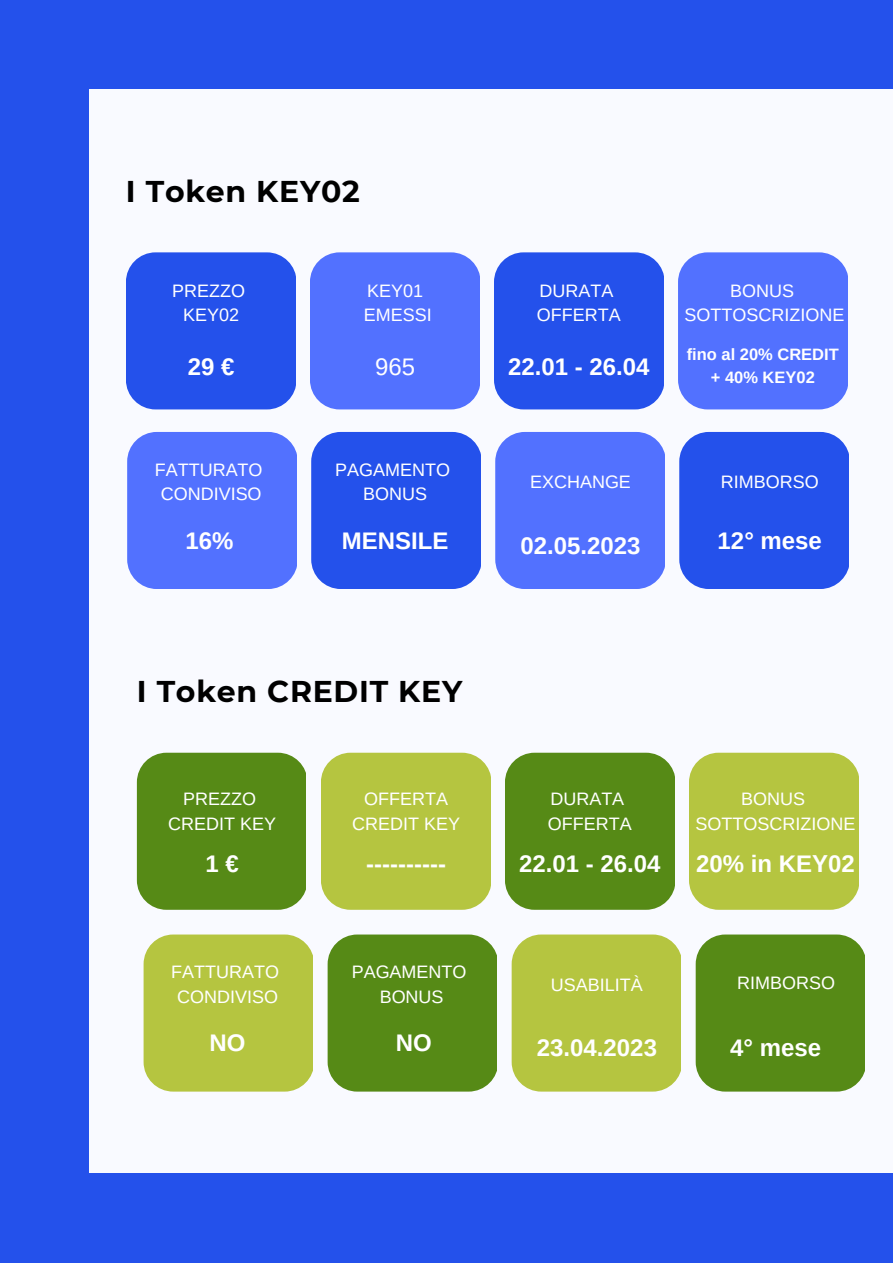
<style>
.page{position:relative;width:893px;height:1264px;background:#fff}
.page>*{position:absolute;margin:0;border:0;box-sizing:border-box;transform-origin:0 0}
.t1{font:700 30px "Montserrat";letter-spacing:.025em;color:#000}
.t2{font:700 24px "Arimo";color:#fff}
.t3{font:24px "Arimo";color:#fff}
.t4{font:18px/24.8px "Arimo";color:#fff;text-align:center}
.t5{font:700 16.5px/22.5px "Arimo";color:#fff;text-align:center}
</style>
<div class="page">
<div style="left:0;top:0;width:892px;height:1262px;background:#2451eb"></div>
<div style="left:89px;top:89px;width:803px;height:1083px;background:#f9faff"></div>
<div style="left:126px;top:252px;width:169px;height:157px;background:#2451eb;border-radius:30px"></div>
<div style="left:137px;top:752px;width:169px;height:157px;background:#568a16;border-radius:30px"></div>
<div style="left:127px;top:432px;width:169px;height:157px;background:#5271ff;border-radius:30px"></div>
<div style="left:143px;top:934px;width:170px;height:157px;background:#b5c540;border-radius:30px"></div>
<div style="left:310px;top:252px;width:169px;height:157px;background:#5271ff;border-radius:30px"></div>
<div style="left:321px;top:752px;width:169px;height:157px;background:#b5c540;border-radius:30px"></div>
<div style="left:311px;top:432px;width:169px;height:157px;background:#2451eb;border-radius:30px"></div>
<div style="left:327px;top:934px;width:169px;height:157px;background:#568a16;border-radius:30px"></div>
<div style="left:494px;top:252px;width:169px;height:157px;background:#2451eb;border-radius:30px"></div>
<div style="left:505px;top:752px;width:169px;height:157px;background:#568a16;border-radius:30px"></div>
<div style="left:495px;top:432px;width:169px;height:157px;background:#5271ff;border-radius:30px"></div>
<div style="left:511px;top:934px;width:169px;height:157px;background:#b5c540;border-radius:30px"></div>
<div style="left:678px;top:252px;width:169px;height:157px;background:#5271ff;border-radius:30px"></div>
<div style="left:689px;top:752px;width:169px;height:157px;background:#b5c540;border-radius:30px"></div>
<div style="left:679px;top:432px;width:169px;height:157px;background:#2451eb;border-radius:30px"></div>
<div style="left:695px;top:934px;width:169px;height:157px;background:#568a16;border-radius:30px"></div>
<h1 class="t1" style="left:126px;top:172px;width:235px">I Token KEY02</h1>
<p class="t4" style="left:172px;top:278px;width:74px">PREZZO<br>KEY02</p>
<p class="t4" style="left:364px;top:278px;width:69px;text-align:left">KEY01<br>EMESSI</p>
<h2 class="t2" style="left:188px;top:353px;width:48px">29 €</h2>
<h2 class="t3" style="left:375px;top:353px;width:41px">965</h2>
<p class="t4" style="left:155px;top:457px;width:109px">FATTURATO<br>CONDIVISO</p>
<p class="t4" style="left:335px;top:457px;width:116px">PAGAMENTO<br>BONUS</p>
<h2 class="t2" style="left:186px;top:527px;width:49px">16%</h2>
<h2 class="t2" style="left:342px;top:527px;width:108px">MENSILE</h2>
<p class="t4" style="left:537px;top:278px;width:85px;text-align:left">DURATA<br>OFFERTA</p>
<h2 class="t2" style="left:508px;top:353px;width:143px">22.01 - 26.04</h2>
<p class="t4" style="left:684px;top:278px;width:161px">BONUS<br>SOTTOSCRIZIONE</p>
<p class="t5" style="left:686px;top:343px;width:153px">fino al 20% CREDIT + 40% KEY02</p>
<p class="t4" style="left:530px;top:469px;width:102px">EXCHANGE</p>
<h2 class="t2" style="left:520px;top:532px;width:121px">02.05.2023</h2>
<p class="t4" style="left:720px;top:469px;width:99px">RIMBORSO</p>
<h2 class="t2" style="left:717px;top:527px;width:106px">12° mese</h2>
<h1 class="t1" style="left:137px;top:672px;width:327px">I Token CREDIT KEY</h1>
<p class="t4" style="left:168px;top:786px;width:109px">PREZZO<br>CREDIT KEY</p>
<p class="t4" style="left:352px;top:786px;width:109px">OFFERTA<br>CREDIT KEY</p>
<h2 class="t2" style="left:205px;top:850px;width:35px">1 €</h2>
<h2 class="t2" style="left:366px;top:850px;width:81px">----------</h2>
<p class="t4" style="left:171px;top:959px;width:109px">FATTURATO<br>CONDIVISO</p>
<p class="t4" style="left:351px;top:959px;width:116px">PAGAMENTO<br>BONUS</p>
<h2 class="t2" style="left:210px;top:1029px;width:37px">NO</h2>
<h2 class="t2" style="left:396px;top:1029px;width:37px">NO</h2>
<p class="t4" style="left:548px;top:786px;width:85px;text-align:left">DURATA<br>OFFERTA</p>
<h2 class="t2" style="left:519px;top:850px;width:143px">22.01 - 26.04</h2>
<p class="t4" style="left:695px;top:786px;width:161px">BONUS<br>SOTTOSCRIZIONE</p>
<h2 class="t2" style="left:696px;top:850px;width:160px">20% in KEY02</h2>
<p class="t4" style="left:551px;top:972px;width:93px">USABILITÀ</p>
<h2 class="t2" style="left:537px;top:1034px;width:121px">23.04.2023</h2>
<p class="t4" style="left:737px;top:970px;width:99px">RIMBORSO</p>
<h2 class="t2" style="left:730px;top:1034px;width:92px">4° mese</h2>
</div>
